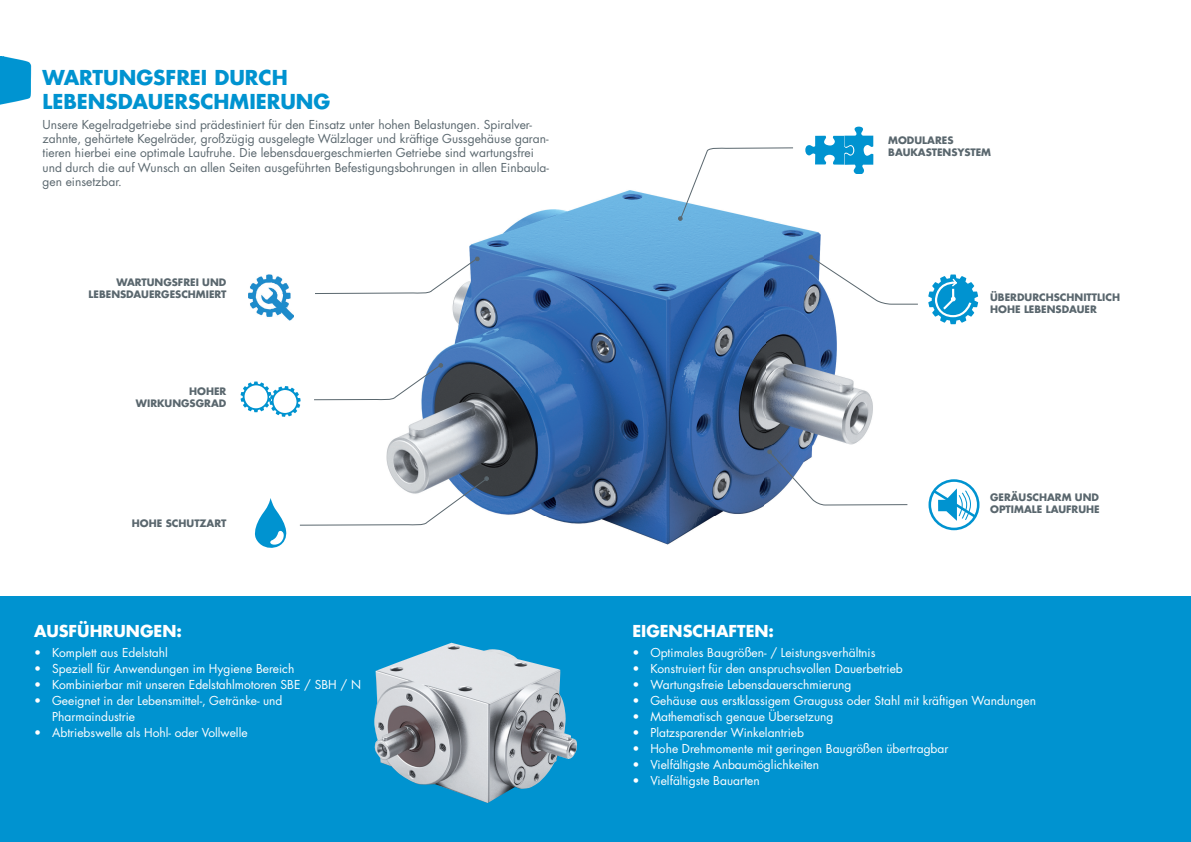
<style>
.page{position:relative;width:1191px;height:842px;background:#fff}
.page>*{position:absolute;margin:0;border:0;box-sizing:border-box;transform-origin:0 0}
.t1{font:700 20px/24px "Futura LT Pro";color:#0093d0}
.t2{font:700 16px "Futura LT Pro";color:#fff}
.t3{font:12px/16px "Futura LT Pro";color:#fff}
.t4{font:12px/14.4px "Futura LT Pro";color:#5a676e}
.t5{font:700 10px/12px "Futura LT Pro";color:#5a676e}
</style>
<div class="page">
<img style="left:386px;top:163px;width:488px;height:382px">
<img style="left:0;top:57px;width:32px;height:48px">
<div style="left:0;top:596px;width:1191px;height:246px;background:#0093d0"></div>
<svg style="left:767px;top:449px;width:141px;height:57px"></svg>
<svg style="left:928px;top:274px;width:50px;height:50px"></svg>
<div style="left:928px;top:479px;width:51px;height:51px;border:3px solid #0093d0;border-radius:50%"></div>
<svg style="left:930px;top:487px;width:48px;height:34px"></svg>
<svg style="left:805px;top:127px;width:68px;height:47px"></svg>
<svg style="left:255px;top:498px;width:31px;height:50px"></svg>
<svg style="left:241px;top:381px;width:60px;height:36px"></svg>
<svg style="left:299px;top:476px;width:190px;height:50px"></svg>
<svg style="left:678px;top:147px;width:116px;height:74px"></svg>
<svg style="left:314px;top:363px;width:129px;height:38px"></svg>
<svg style="left:808px;top:255px;width:110px;height:50px"></svg>
<img style="left:374px;top:643px;width:203px;height:160px">
<img style="left:248px;top:274px;width:45px;height:46px">
<svg style="left:315px;top:257px;width:164px;height:37px"></svg>
<h1 class="t1" style="left:43px;top:64px;width:289px">WARTUNGSFREI DURCH<br>LEBENSDAUERSCHMIERUNG</h1>
<p class="t4" style="left:43px;top:117px;width:508px">Unsere Kegelradgetriebe sind prädestiniert für den Einsatz unter hohen Belastungen. Spiralver&shy;zahnte, gehärtete Kegelräder, großzügig ausgelegte Wälzlager und kräftige Gussgehäuse garan&shy;tieren hierbei eine optimale Laufruhe. Die lebensdauergeschmierten Getriebe sind wartungsfrei und durch die auf Wunsch an allen Seiten ausgeführten Befestigungsbohrungen in allen Einbaula&shy;gen einsetzbar.</p>
<p class="t5" style="left:89px;top:276px;width:139px;text-align:right">WARTUNGSFREI UND<br>LEBENSDAUERGESCHMIERT</p>
<p class="t5" style="left:136px;top:384px;width:92px;text-align:right">HOHER<br>WIRKUNGSGRAD</p>
<p class="t5" style="left:132px;top:517px;width:96px">HOHE SCHUTZART</p>
<h2 class="t2" style="left:34px;top:618px;width:149px">AUSFÜHRUNGEN:</h2>
<p class="t3" style="left:34px;top:644px;width:135px">• Komplett aus Edelstahl</p>
<p class="t3" style="left:34px;top:660px;width:262px">• Speziell für Anwendungen im Hygiene Bereich</p>
<p class="t3" style="left:34px;top:676px;width:328px">• Kombinierbar mit unseren Edelstahlmotoren SBE / SBH / N</p>
<p class="t3" style="left:52px;top:692px;width:232px;text-indent:-18px">• Geeignet in der Lebensmittel-, Getränke- und<br>Pharmaindustrie</p>
<p class="t3" style="left:34px;top:724px;width:215px">• Abtriebswelle als Hohl- oder Vollwelle</p>
<p class="t5" style="left:888px;top:134px;width:104px">MODULARES<br>BAUKASTENSYSTEM</p>
<p class="t5" style="left:990px;top:290px;width:131px">ÜBERDURCHSCHNITTLICH<br>HOHE LEBENSDAUER</p>
<p class="t5" style="left:990px;top:491px;width:111px">GERÄUSCHARM UND<br>OPTIMALE LAUFRUHE</p>
<h2 class="t2" style="left:632px;top:618px;width:143px">EIGENSCHAFTEN:</h2>
<p class="t3" style="left:632px;top:644px;width:245px">• Optimales Baugrößen- / Leistungsverhältnis</p>
<p class="t3" style="left:632px;top:660px;width:272px">• Konstruiert für den anspruchsvollen Dauerbetrieb</p>
<p class="t3" style="left:632px;top:676px;width:221px">• Wartungsfreie Lebensdauerschmierung</p>
<p class="t3" style="left:632px;top:692px;width:405px">• Gehäuse aus erstklassigem Grauguss oder Stahl mit kräftigen Wandungen</p>
<p class="t3" style="left:632px;top:708px;width:203px">• Mathematisch genaue Übersetzung</p>
<p class="t3" style="left:632px;top:724px;width:173px">• Platzsparender Winkelantrieb</p>
<p class="t3" style="left:632px;top:740px;width:318px">• Hohe Drehmomente mit geringen Baugrößen übertragbar</p>
<p class="t3" style="left:632px;top:756px;width:188px">• Vielfältigste Anbaumöglichkeiten</p>
<p class="t3" style="left:632px;top:772px;width:129px">• Vielfältigste Bauarten</p>
</div>
